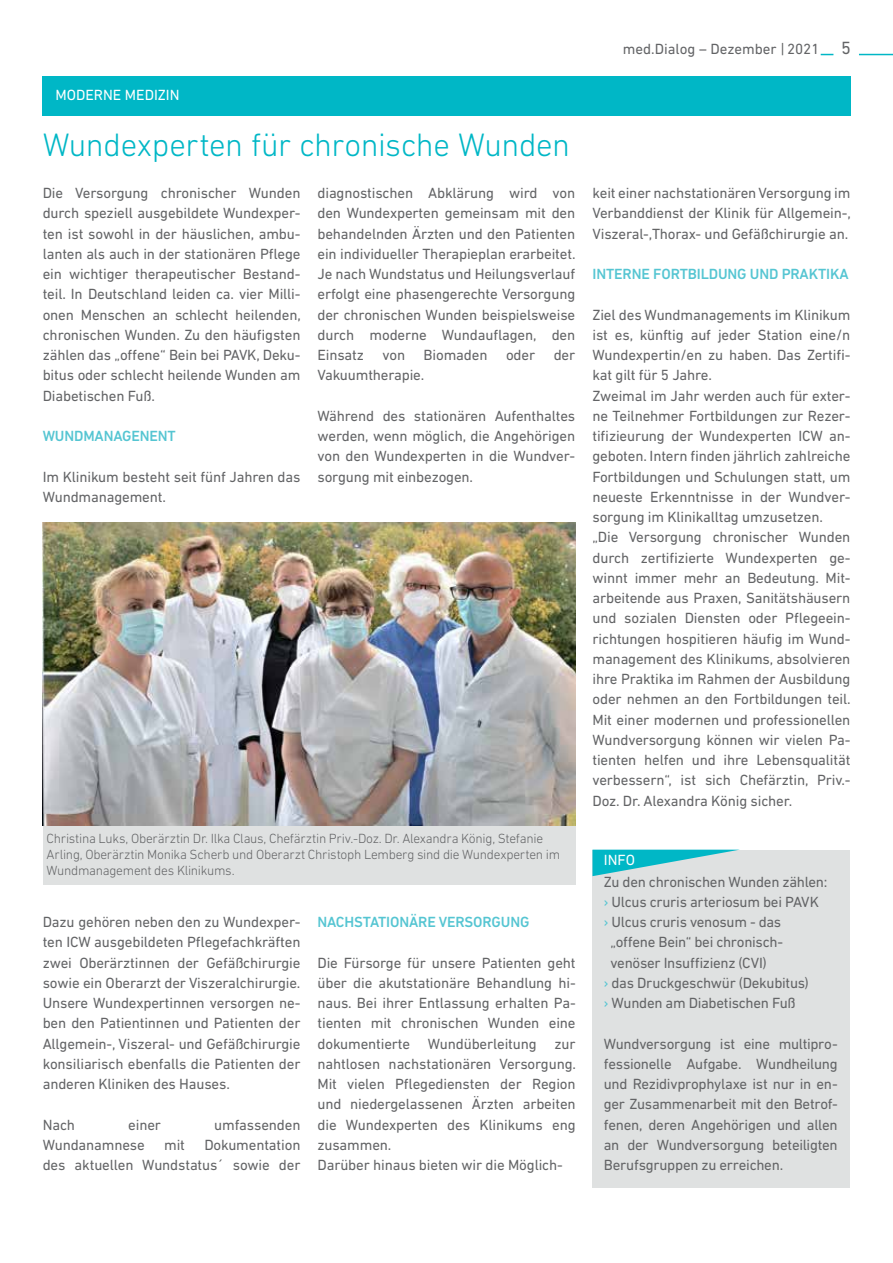
<style>
.page{position:relative;width:893px;height:1263px;background:#fff}
.page>*{position:absolute;margin:0;border:0;box-sizing:border-box;transform-origin:0 0}
.t1{font:300 33px "DIN Next LT Pro";letter-spacing:-.015em;color:#00b7c6}
.t2{font:15px/20.2px "DIN Next LT Pro";letter-spacing:-.01em;color:#636466;text-align:justify}
.t3{font:500 15px "DIN Next LT Pro";letter-spacing:-.01em;color:#55c5d2}
.t4{font:15px "DIN Next LT Pro";color:#fff}
.t5{font:300 13.5px/16.2px "DIN Next LT Pro";letter-spacing:-.02em;color:#636466}
.s1{font-size:18px}
.s2{color:#55c5d2}
</style>
<div class="page">
<hr style="left:859px;top:54px;width:34px;height:1px;background:#00b7c6">
<svg style="left:821px;top:54px;width:12px;height:1px"></svg>
<div style="left:43px;top:825px;width:532px;height:60px;background:#dfe1e1"></div>
<div style="left:43px;top:77px;width:808px;height:39px;background:#00b7c6"></div>
<img style="left:42px;top:522px;width:533px;height:304px">
<div style="left:592px;top:850px;width:258px;height:338px;background:#dfe1e1"></div>
<svg style="left:592px;top:850px;width:146px;height:26px"></svg>
<p class="t4" style="left:55px;top:86px;width:126px">MODERNE MEDIZIN</p>
<h1 class="t1" style="left:43px;top:126px;width:529px">Wundexperten für chronische Wunden</h1>
<p class="t2" style="left:43px;top:183px;width:260px">Die Versorgung chronischer Wunden durch speziell ausgebildete Wundexper&shy;ten ist sowohl in der häuslichen, ambu&shy;lanten als auch in der stationären Pflege ein wichtiger therapeutischer Bestand&shy;teil. In Deutschland leiden ca. vier Milli&shy;onen Menschen an schlecht heilenden, chronischen Wunden. Zu den häufigsten zählen das „offene“ Bein bei PAVK, Deku&shy;bitus oder schlecht heilende Wunden am Diabetischen Fuß.</p>
<p class="t3" style="left:43px;top:427px;width:135px">WUNDMANAGENENT</p>
<p class="t2" style="left:43px;top:466px;width:259px">Im Klinikum besteht seit fünf Jahren das<br>Wundmanagement.</p>
<p class="t2" style="left:317px;top:183px;width:260px">diagnostischen Abklärung wird von den Wundexperten gemeinsam mit den behandelnden Ärzten und den Patienten ein individueller Therapieplan erarbeitet.<br>Je nach Wundstatus und Heilungsverlauf erfolgt eine phasengerechte Versorgung der chronischen Wunden beispielsweise durch moderne Wundauflagen, den Einsatz von Biomaden oder der Vakuumtherapie.</p>
<p class="t2" style="left:317px;top:405px;width:259px">Während des stationären Aufenthaltes werden, wenn möglich, die Angehörigen von den Wundexperten in die Wundver&shy;sorgung mit einbezogen.</p>
<p class="t5" style="left:47px;top:830px;width:515px">Christina Luks, Oberärztin Dr. Ilka Claus, Chefärztin Priv.-Doz. Dr. Alexandra König, Stefanie<br>Arling, Oberärztin Monika Scherb und Oberarzt Christoph Lemberg sind die Wundexperten im<br>Wundmanagement des Klinikums.</p>
<p class="t2" style="left:43px;top:912px;width:259px">Dazu gehören neben den zu Wundexper&shy;ten ICW ausgebildeten Pflegefachkräften zwei Oberärztinnen der Gefäßchirurgie sowie ein Oberarzt der Viszeralchirurgie.<br>Unsere Wundexpertinnen versorgen ne&shy;ben den Patientinnen und Patienten der Allgemein-, Viszeral- und Gefäßchirurgie konsiliarisch ebenfalls die Patienten der anderen Kliniken des Hauses.</p>
<p class="t2" style="left:43px;top:1114px;width:34px">Nach</p>
<p class="t2" style="left:128px;top:1114px;width:34px">einer</p>
<p class="t2" style="left:214px;top:1114px;width:88px">umfassenden</p>
<p class="t2" style="left:43px;top:1134px;width:104px">Wundanamnese</p>
<p class="t2" style="left:164px;top:1134px;width:22px">mit</p>
<p class="t2" style="left:43px;top:1134px;width:259px;text-align:right">Dokumentation<br>des aktuellen Wundstatus´ sowie der</p>
<p class="t3" style="left:317px;top:913px;width:213px">NACHSTATIONÄRE VERSORGUNG</p>
<p class="t2" style="left:317px;top:952px;width:260px;text-align:left">Die Fürsorge für unsere Patienten geht über die akutstationäre Behandlung hi&shy;naus. Bei ihrer Entlassung erhalten Pa&shy;tienten mit chronischen Wunden eine dokumentierte Wundüberleitung zur nahtlosen nachstationären Versorgung.<br>Mit vielen Pflegediensten der Region und niedergelassenen Ärzten arbeiten die Wundexperten des Klinikums eng zusammen.<br>Darüber hinaus bieten wir die Möglich-</p>
<p class="t2" style="left:623px;top:38px;width:230px">med.Dialog – Dezember | 2021 <span class="s1">5</span></p>
<p class="t2" style="left:592px;top:183px;width:260px">keit einer nachstationären Versorgung im Verbanddienst der Klinik für Allgemein-, Viszeral-,Thorax- und Gefäßchirurgie an.</p>
<p class="t3" style="left:592px;top:265px;width:258px">INTERNE FORTBILDUNG UND PRAKTIKA</p>
<p class="t2" style="left:592px;top:304px;width:260px;text-align:left">Ziel des Wundmanagements im Klinikum ist es, künftig auf jeder Station eine/n Wundexpertin/en zu haben. Das Zertifi&shy;kat gilt für 5 Jahre.<br>Zweimal im Jahr werden auch für exter&shy;ne Teilnehmer Fortbildungen zur Rezer&shy;tifizieurung der Wundexperten ICW an&shy;geboten. Intern finden jährlich zahlreiche Fortbildungen und Schulungen statt, um neueste Erkenntnisse in der Wundver&shy;sorgung im Klinikalltag umzusetzen. „Die Versorgung chronischer Wunden durch zertifizierte Wundexperten ge&shy;winnt immer mehr an Bedeutung. Mit&shy;arbeitende aus Praxen, Sanitätshäusern und sozialen Diensten oder Pflegeein&shy;richtungen hospitieren häufig im Wund&shy;management des Klinikums, absolvieren ihre Praktika im Rahmen der Ausbildung oder nehmen an den Fortbildungen teil.<br>Mit einer modernen und professionellen Wundversorgung können wir vielen Pa&shy;tienten helfen und ihre Lebensqualität verbessern“, ist sich Chefärztin, Priv.- Doz. Dr. Alexandra König sicher.</p>
<p class="t4" style="left:604px;top:851px;width:33px">INFO</p>
<p class="t2" style="left:604px;top:871px;width:225px">Zu den chronischen Wunden zählen:</p>
<p class="t2" style="left:604px;top:891px;width:217px"><span class="s2">›</span> Ulcus cruris arteriosum bei PAVK</p>
<p class="t2" style="left:604px;top:912px;width:179px"><span class="s2">›</span> Ulcus cruris venosum - das</p>
<p class="t2" style="left:610px;top:932px;width:174px">„offene Bein“ bei chronisch-</p>
<p class="t2" style="left:610px;top:952px;width:158px">venöser Insuffizienz (CVI)</p>
<p class="t2" style="left:604px;top:972px;width:207px"><span class="s2">›</span> das Druckgeschwür (Dekubitus)</p>
<p class="t2" style="left:604px;top:993px;width:193px"><span class="s2">›</span> Wunden am Diabetischen Fuß</p>
<p class="t2" style="left:604px;top:1033px;width:235px">Wundversorgung ist eine multipro&shy;fessionelle Aufgabe. Wundheilung und Rezidivprophylaxe ist nur in en&shy;ger Zusammenarbeit mit den Betrof&shy;fenen, deren Angehörigen und allen an der Wundversorgung beteiligten Berufsgruppen zu erreichen.</p>
</div>
